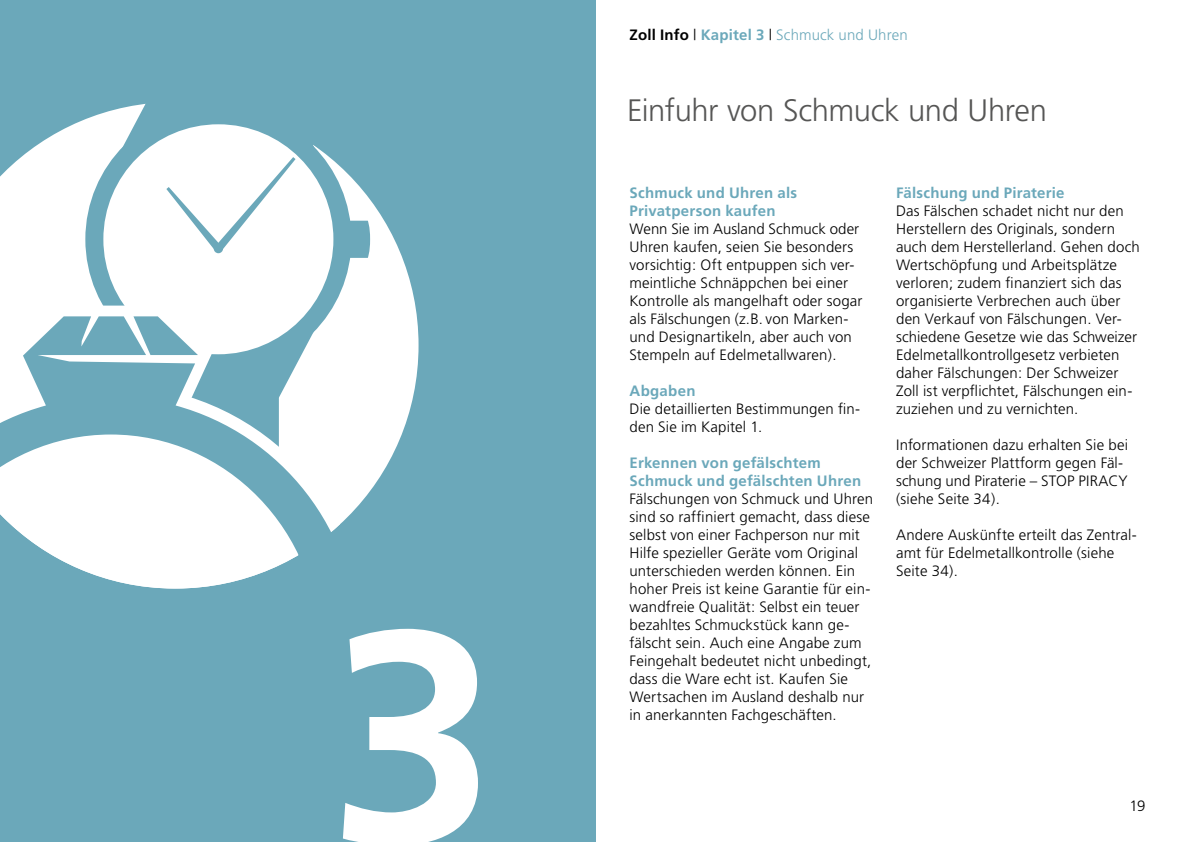
<style>
.page{position:relative;width:1191px;height:842px;background:#fff}
.page>*{position:absolute;margin:0;border:0;box-sizing:border-box;transform-origin:0 0}
.t1{font:700 300px "Frutiger";color:#fff}
.t2{font:300 31px "Frutiger";letter-spacing:-.015em;color:#565655}
.t3{font:300 15px/18px "Frutiger";letter-spacing:.01em;color:#000}
.t4{font:700 15px/18px "Frutiger";letter-spacing:.015em;color:#6ba8ba}
.t5{font:300 15px "Frutiger";letter-spacing:.005em;color:#6ba8ba}
.s1{font-weight:700;color:#000}
.s2{color:#000}
.s3{font-weight:700}
</style>
<div class="page">
<div style="left:0;top:0;width:595px;height:842px;background:#6ba8ba"></div>
<svg style="left:0;top:108px;width:418px;height:386px;fill:#fff"></svg>
<svg style="left:350px;top:221px;width:20px;height:37px"></svg>
<div style="left:85px;top:106px;width:266px;height:266px;background:#6ba8ba;border-radius:50%"></div>
<div style="left:103px;top:124px;width:230px;height:230px;background:#fff;border-radius:50%"></div>
<div style="left:214px;top:244px;width:9px;height:9px;background:#6ba8ba;border-radius:50%"></div>
<svg style="left:358px;top:385px;width:10px;height:121px"></svg>
<svg style="left:9px;top:283px;width:307px;height:33px"></svg>
<svg style="left:0;top:316px;width:358px;height:272px;fill:#fff"></svg>
<svg style="left:121px;top:103px;width:195px;height:148px"></svg>
<svg style="left:299px;top:527px;width:42px;height:34px"></svg>
<h1 class="t1" style="left:329px;top:561px;width:168px">3</h1>
<p class="t5" style="left:629px;top:26px;width:280px"><span class="s1">Zoll Info</span> <span class="s2">|</span> <span class="s3">Kapitel 3</span> <span class="s2">|</span> Schmuck und Uhren</p>
<h2 class="t2" style="left:627px;top:92px;width:421px">Einfuhr von Schmuck und Uhren</h2>
<p class="t4" style="left:629px;top:184px;width:169px">Schmuck und Uhren als<br>Privatperson kaufen</p>
<p class="t3" style="left:629px;top:220px;width:234px">Wenn Sie im Ausland Schmuck oder Uhren kaufen, seien Sie besonders vorsichtig: Oft entpuppen sich ver&shy;meintliche Schnäppchen bei einer Kontrolle als mangelhaft oder sogar als Fälschungen (z.B. von Marken&shy;und Designartikeln, aber auch von Stempeln auf Edelmetallwaren).</p>
<p class="t4" style="left:629px;top:382px;width:67px">Abgaben</p>
<p class="t3" style="left:629px;top:400px;width:232px">Die detaillierten Bestimmungen fin&shy;den Sie im Kapitel 1.</p>
<p class="t4" style="left:629px;top:454px;width:233px">Erkennen von gefälschtem<br>Schmuck und gefälschten Uhren</p>
<p class="t3" style="left:629px;top:490px;width:245px">Fälschungen von Schmuck und Uhren sind so raffiniert gemacht, dass diese selbst von einer Fachperson nur mit Hilfe spezieller Geräte vom Original unterschieden werden können. Ein hoher Preis ist keine Garantie für ein&shy;wandfreie Qualität: Selbst ein teuer bezahltes Schmuckstück kann ge&shy;fälscht sein. Auch eine Angabe zum Feingehalt bedeutet nicht unbedingt, dass die Ware echt ist. Kaufen Sie Wertsachen im Ausland deshalb nur in anerkannten Fachgeschäften.</p>
<p class="t4" style="left:896px;top:184px;width:170px">Fälschung und Piraterie</p>
<p class="t3" style="left:896px;top:202px;width:245px">Das Fälschen schadet nicht nur den Herstellern des Originals, sondern auch dem Herstellerland. Gehen doch Wertschöpfung und Arbeitsplätze verloren; zudem finanziert sich das organisierte Verbrechen auch über den Verkauf von Fälschungen. Ver&shy;schiedene Gesetze wie das Schweizer Edelmetallkontrollgesetz verbieten daher Fälschungen: Der Schweizer Zoll ist verpflichtet, Fälschungen ein&shy;zuziehen und zu vernichten.</p>
<p class="t3" style="left:896px;top:436px;width:233px">Informationen dazu erhalten Sie bei der Schweizer Plattform gegen Fäl&shy;schung und Piraterie – STOP PIRACY (siehe Seite 34).</p>
<p class="t3" style="left:896px;top:526px;width:242px">Andere Auskünfte erteilt das Zentral&shy;amt für Edelmetallkontrolle (siehe<br>Seite 34).</p>
<p class="t3" style="left:1129px;top:797px;width:18px">19</p>
</div>
